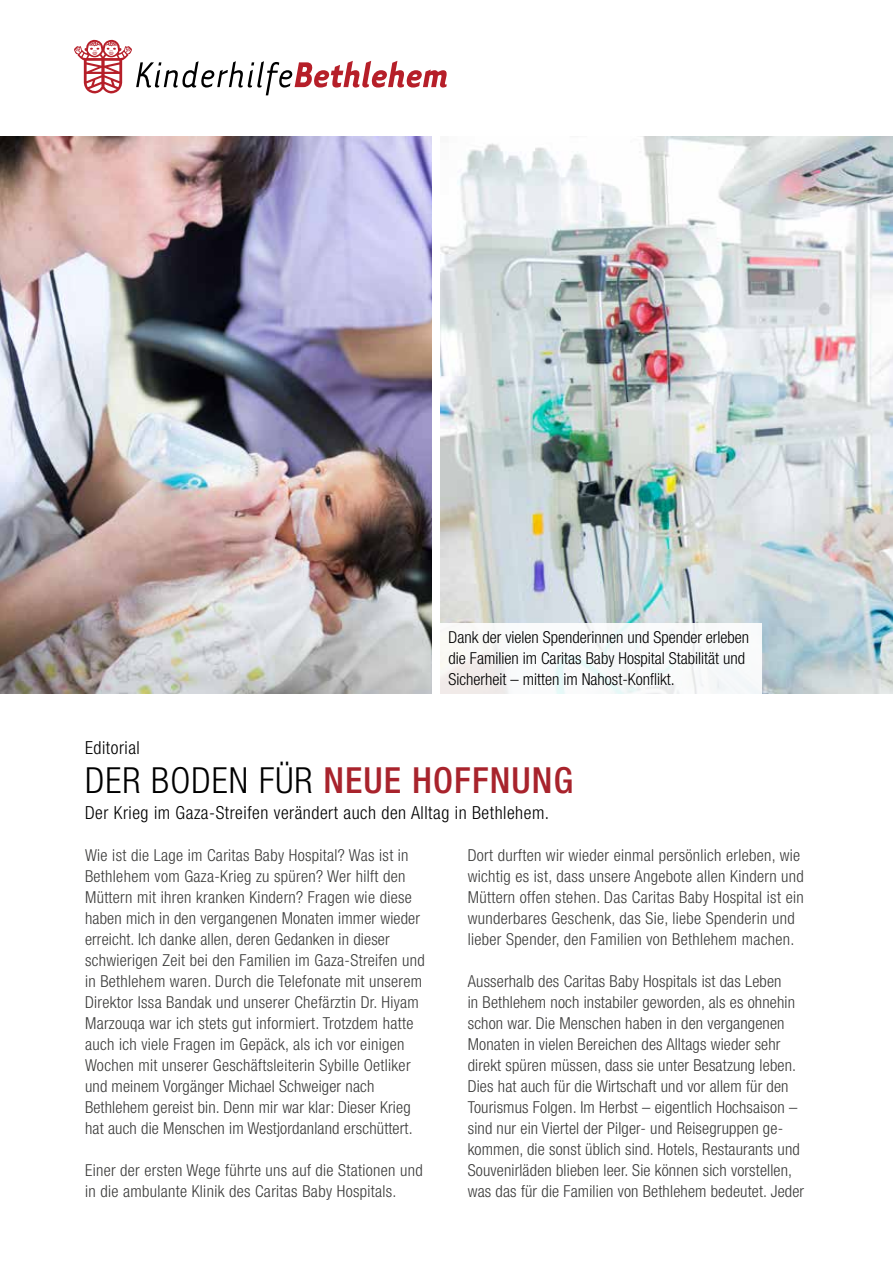
<style>
.page{position:relative;width:893px;height:1263px;background:#fff}
.page>*{position:absolute;margin:0;border:0;box-sizing:border-box;transform-origin:0 0}
.t1{font:500 condensed 36px "Helvetica Neue";letter-spacing:.03em;color:#a8232c}
.t2{font:300 condensed 18px "Helvetica Neue";letter-spacing:.03em;color:#000}
.t3{font:300 condensed 16.5px/21px "Helvetica Neue";letter-spacing:.015em;color:#3c3c3b}
.t4{font:300 condensed 16.5px/21px "Helvetica Neue";color:#000}
.s1{font-weight:300;color:#000}
</style>
<div class="page">
<img style="left:440px;top:136px;width:453px;height:557px">
<img style="left:0;top:136px;width:432px;height:557px">
<div style="left:440px;top:623px;width:321px;height:70px;background:#fff"></div>
<svg style="left:74px;top:40px;width:373px;height:55px"></svg>
<p class="t4" style="left:449px;top:626px;width:302px">Dank der vielen Spenderinnen und Spender erleben die Familien im Caritas Baby Hospital Stabilität und<br>Sicherheit – mitten im Nahost-Konflikt.</p>
<p class="t2" style="left:85px;top:737px;width:56px">Editorial</p>
<h1 class="t1" style="left:85px;top:759px;width:489px"><span class="s1">DER BODEN FÜR</span> NEUE HOFFNUNG</h1>
<p class="t2" style="left:85px;top:802px;width:466px">Der Krieg im Gaza-Streifen verändert auch den Alltag in Bethlehem.</p>
<p class="t3" style="left:85px;top:844px;width:341px">Wie ist die Lage im Caritas Baby Hospital? Was ist in Bethlehem vom Gaza-Krieg zu spüren? Wer hilft den Müttern mit ihren kranken Kindern? Fragen wie diese haben mich in den vergangenen Monaten immer wieder erreicht. Ich danke allen, deren Gedanken in dieser schwierigen Zeit bei den Familien im Gaza-Streifen und in Bethlehem waren. Durch die Telefonate mit unserem Direktor Issa Bandak und unserer Chefärztin Dr. Hiyam Marzouqa war ich stets gut informiert. Trotzdem hatte auch ich viele Fragen im Gepäck, als ich vor einigen Wochen mit unserer Geschäftsleiterin Sybille Oetliker und meinem Vorgänger Michael Schweiger nach Bethlehem gereist bin. Denn mir war klar: Dieser Krieg hat auch die Menschen im Westjordanland erschüttert.</p>
<p class="t3" style="left:85px;top:1160px;width:339px">Einer der ersten Wege führte uns auf die Stationen und in die ambulante Klinik des Caritas Baby Hospitals.</p>
<p class="t3" style="left:468px;top:845px;width:338px">Dort durften wir wieder einmal persönlich erleben, wie wichtig es ist, dass unsere Angebote allen Kindern und Müttern offen stehen. Das Caritas Baby Hospital ist ein wunderbares Geschenk, das Sie, liebe Spenderin und lieber Spender, den Familien von Bethlehem machen.</p>
<p class="t3" style="left:468px;top:971px;width:338px">Ausserhalb des Caritas Baby Hospitals ist das Leben<br>in Bethlehem noch instabiler geworden, als es ohnehin schon war. Die Menschen haben in den vergangenen Monaten in vielen Bereichen des Alltags wieder sehr direkt spüren müssen, dass sie unter Besatzung leben.<br>Dies hat auch für die Wirtschaft und vor allem für den Tourismus Folgen. Im Herbst – eigentlich Hochsaison – sind nur ein Viertel der Pilger- und Reisegruppen ge&shy;kommen, die sonst üblich sind. Hotels, Restaurants und Souvenirläden blieben leer. Sie können sich vorstellen, was das für die Familien von Bethlehem bedeutet. Jeder</p>
</div>
